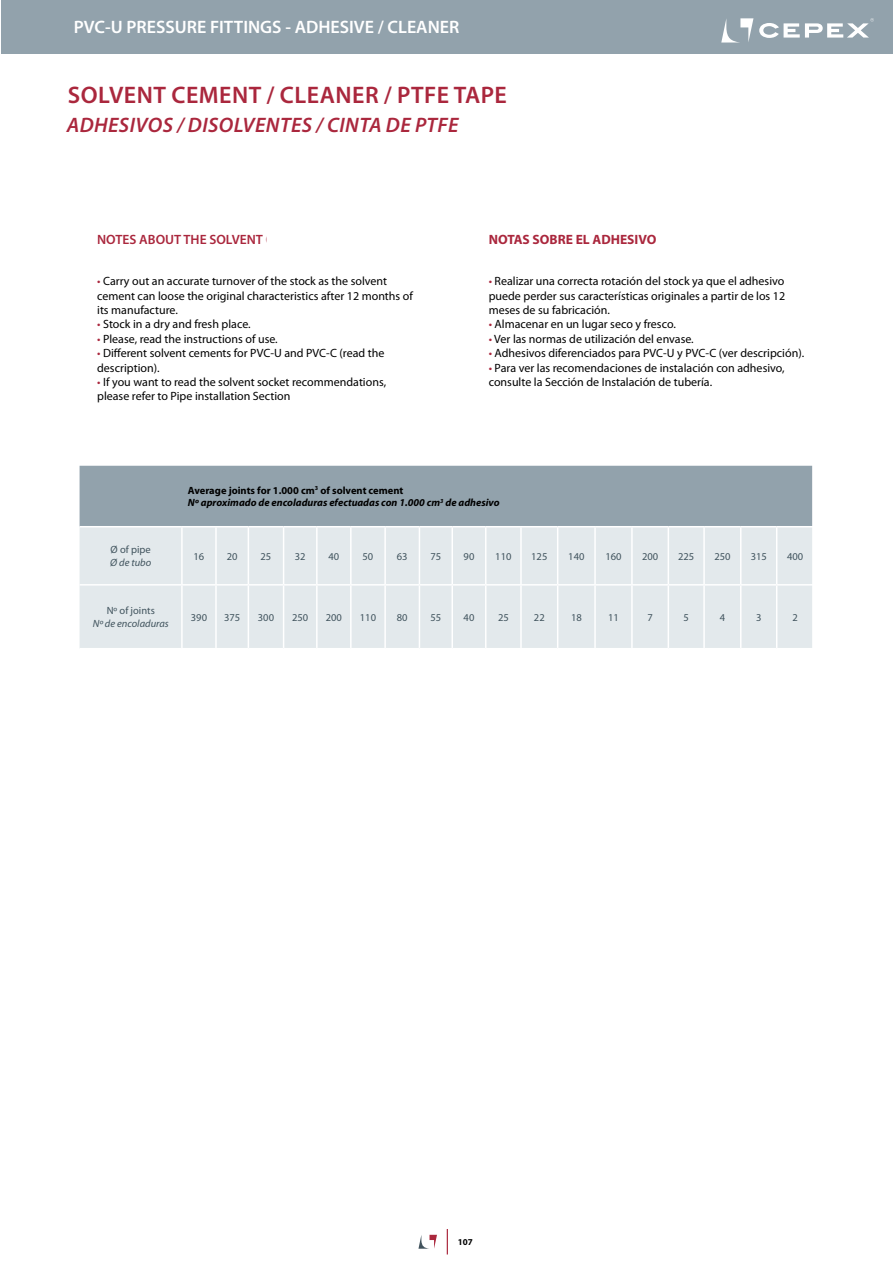
<style>
.page{position:relative;width:893px;height:1263px;background:#fff}
.page>*{position:absolute;margin:0;border:0;box-sizing:border-box;transform-origin:0 0}
.t1{font:600 24px "Myriad Pro";letter-spacing:.02em;color:#aa273d}
.t2{font:italic 600 21px "Myriad Pro";letter-spacing:.02em;color:#aa273d}
.t3{font:600 18px "Myriad Pro";color:#fff}
.t4{font:600 13.5px "Myriad Pro";color:#aa273d}
.t5{font:700 13.5px "Myriad Pro";color:#aa273d}
.t6{font:12px/14.4px "Myriad Pro";color:#000}
.t7{font:10.5px "Myriad Pro";color:#40535d}
.t8{font:italic 700 10.5px/12.6px "Myriad Pro";color:#000}
.t9{font:italic 10.5px "Myriad Pro";color:#40535d}
.t10{font:700 9px "Myriad Pro";color:#000}
.s1{color:#aa273d}
.s2{font-style:normal}
</style>
<div class="page">
<div style="left:2px;top:0;width:891px;height:54px;background:#92a2ac"></div>
<svg style="left:418px;top:1235px;width:19px;height:14px"></svg>
<svg style="left:447px;top:1229px;width:1px;height:25px"></svg>
<svg style="left:721px;top:18px;width:32px;height:25px"></svg>
<svg style="left:759px;top:18px;width:115px;height:20px"></svg>
<div style="left:80px;top:466px;width:732px;height:60px;background:#92a2ac"></div>
<div style="left:80px;top:527px;width:732px;height:121px;background:#e3e9ec"></div>
<hr style="left:80px;top:584px;width:102px;height:2px;background:#fff">
<hr style="left:182px;top:584px;width:34px;height:2px;background:#fff">
<hr style="left:216px;top:584px;width:32px;height:2px;background:#fff">
<hr style="left:248px;top:584px;width:36px;height:2px;background:#fff">
<hr style="left:284px;top:584px;width:33px;height:2px;background:#fff">
<hr style="left:317px;top:584px;width:34px;height:2px;background:#fff">
<hr style="left:351px;top:584px;width:34px;height:2px;background:#fff">
<hr style="left:385px;top:584px;width:34px;height:2px;background:#fff">
<hr style="left:419px;top:584px;width:33px;height:2px;background:#fff">
<hr style="left:452px;top:584px;width:34px;height:2px;background:#fff">
<hr style="left:486px;top:584px;width:35px;height:2px;background:#fff">
<hr style="left:521px;top:584px;width:37px;height:2px;background:#fff">
<hr style="left:558px;top:584px;width:37px;height:2px;background:#fff">
<hr style="left:595px;top:584px;width:37px;height:2px;background:#fff">
<hr style="left:632px;top:584px;width:36px;height:2px;background:#fff">
<hr style="left:668px;top:584px;width:36px;height:2px;background:#fff">
<hr style="left:704px;top:584px;width:37px;height:2px;background:#fff">
<hr style="left:741px;top:584px;width:36px;height:2px;background:#fff">
<hr style="left:777px;top:584px;width:35px;height:2px;background:#fff">
<hr style="left:181px;top:527px;width:2px;height:57px;background:#fff">
<hr style="left:215px;top:527px;width:2px;height:57px;background:#fff">
<hr style="left:248px;top:527px;width:1px;height:57px;background:#fff">
<hr style="left:283px;top:527px;width:1px;height:57px;background:#fff">
<hr style="left:316px;top:527px;width:2px;height:57px;background:#fff">
<hr style="left:350px;top:527px;width:2px;height:57px;background:#fff">
<hr style="left:384px;top:527px;width:2px;height:57px;background:#fff">
<hr style="left:419px;top:527px;width:1px;height:57px;background:#fff">
<hr style="left:451px;top:527px;width:2px;height:57px;background:#fff">
<hr style="left:485px;top:527px;width:1px;height:57px;background:#fff">
<hr style="left:520px;top:527px;width:2px;height:57px;background:#fff">
<hr style="left:557px;top:527px;width:1px;height:57px;background:#fff">
<hr style="left:594px;top:527px;width:2px;height:57px;background:#fff">
<hr style="left:631px;top:527px;width:2px;height:57px;background:#fff">
<hr style="left:668px;top:527px;width:1px;height:57px;background:#fff">
<hr style="left:703px;top:527px;width:2px;height:57px;background:#fff">
<hr style="left:740px;top:527px;width:1px;height:57px;background:#fff">
<hr style="left:776px;top:527px;width:1px;height:57px;background:#fff">
<hr style="left:181px;top:586px;width:2px;height:62px;background:#fff">
<hr style="left:215px;top:586px;width:2px;height:62px;background:#fff">
<hr style="left:248px;top:586px;width:1px;height:62px;background:#fff">
<hr style="left:283px;top:586px;width:1px;height:62px;background:#fff">
<hr style="left:316px;top:586px;width:2px;height:62px;background:#fff">
<hr style="left:350px;top:586px;width:2px;height:62px;background:#fff">
<hr style="left:384px;top:586px;width:2px;height:62px;background:#fff">
<hr style="left:419px;top:586px;width:1px;height:62px;background:#fff">
<hr style="left:451px;top:586px;width:2px;height:62px;background:#fff">
<hr style="left:485px;top:586px;width:1px;height:62px;background:#fff">
<hr style="left:520px;top:586px;width:2px;height:62px;background:#fff">
<hr style="left:557px;top:586px;width:1px;height:62px;background:#fff">
<hr style="left:594px;top:586px;width:2px;height:62px;background:#fff">
<hr style="left:631px;top:586px;width:2px;height:62px;background:#fff">
<hr style="left:668px;top:586px;width:1px;height:62px;background:#fff">
<hr style="left:703px;top:586px;width:2px;height:62px;background:#fff">
<hr style="left:740px;top:586px;width:1px;height:62px;background:#fff">
<hr style="left:776px;top:586px;width:1px;height:62px;background:#fff">
<h3 class="t3" style="left:74px;top:15px;width:387px">PVC-U PRESSURE FITTINGS - ADHESIVE / CLEANER</h3>
<h1 class="t1" style="left:68px;top:80px;width:28px">SOLVENT</h1>
<h1 class="t1" style="left:172px;top:80px;width:16px">CEMENT</h1>
<h1 class="t1" style="left:267px;top:80px;width:43px">/ CLEANER</h1>
<h1 class="t1" style="left:384px;top:80px;width:84px">/ PTFE TAPE</h1>
<h2 class="t2" style="left:67px;top:111px;width:26px">ADHESIVOS</h2>
<h2 class="t2" style="left:177px;top:111px;width:38px">/ DISOLVENTES</h2>
<h2 class="t2" style="left:316px;top:111px;width:35px">/ CINTA</h2>
<h2 class="t2" style="left:386px;top:111px;width:74px">DE PTFE</h2>
<p class="t4" style="left:97px;top:231px;width:219px">NOTES ABOUT THE SOLVENT CEMENT</p>
<p class="t5" style="left:489px;top:231px;width:169px">NOTAS SOBRE EL ADHESIVO</p>
<p class="t6" style="left:97px;top:274px;width:317px"><span class="s1">•</span> Carry out an accurate turnover of the stock as the solvent cement can loose the original characteristics after 12 months of its manufacture.</p>
<p class="t6" style="left:97px;top:317px;width:155px"><span class="s1">•</span> Stock in a dry and fresh place.</p>
<p class="t6" style="left:97px;top:331px;width:182px"><span class="s1">•</span> Please, read the instructions of use.</p>
<p class="t6" style="left:97px;top:346px;width:289px"><span class="s1">•</span> Different solvent cements for PVC-U and PVC-C (read the description).</p>
<p class="t6" style="left:97px;top:375px;width:290px"><span class="s1">•</span> If you want to read the solvent socket recommendations, please refer to Pipe installation Section</p>
<p class="t6" style="left:489px;top:274px;width:298px;text-align:justify"><span class="s1">•</span> Realizar una correcta rotación del stock ya que el adhesivo puede perder sus características originales a partir de los 12 meses de su fabricación.</p>
<p class="t6" style="left:489px;top:317px;width:189px"><span class="s1">•</span> Almacenar en un lugar seco y fresco.</p>
<p class="t6" style="left:489px;top:331px;width:207px"><span class="s1">•</span> Ver las normas de utilización del envase.</p>
<p class="t6" style="left:489px;top:346px;width:317px"><span class="s1">•</span> Adhesivos diferenciados para PVC-U y PVC-C (ver descripción).</p>
<p class="t6" style="left:489px;top:360px;width:297px"><span class="s1">•</span> Para ver las recomendaciones de instalación con adhesivo, consulte la Sección de Instalación de tubería.</p>
<p class="t7" style="left:111px;top:543px;width:42px">Ø of pipe</p>
<p class="t9" style="left:110px;top:556px;width:42px">Ø de tubo</p>
<p class="t7" style="left:107px;top:604px;width:50px">Nº of joints</p>
<p class="t9" style="left:93px;top:617px;width:78px">Nº de encoladuras</p>
<p class="t8" style="left:188px;top:484px;width:313px"><span class="s2">Average joints for 1.000 cm</span><sup>3</sup> <span class="s2">of solvent cement<br></span>Nº aproximado de encoladuras efectuadas con 1.000 cm<sup>3</sup> de adhesivo</p>
<p class="t7" style="left:194px;top:550px;width:12px">16</p>
<p class="t7" style="left:227px;top:550px;width:12px">20</p>
<p class="t7" style="left:261px;top:550px;width:12px">25</p>
<p class="t7" style="left:295px;top:550px;width:12px">32</p>
<p class="t7" style="left:328px;top:550px;width:12px">40</p>
<p class="t7" style="left:363px;top:550px;width:12px">50</p>
<p class="t7" style="left:397px;top:550px;width:12px">63</p>
<p class="t7" style="left:430px;top:550px;width:12px">75</p>
<p class="t7" style="left:464px;top:550px;width:12px">90</p>
<p class="t7" style="left:495px;top:550px;width:18px">110</p>
<p class="t7" style="left:531px;top:550px;width:18px">125</p>
<p class="t7" style="left:568px;top:550px;width:18px">140</p>
<p class="t7" style="left:605px;top:550px;width:18px">160</p>
<p class="t7" style="left:642px;top:550px;width:18px">200</p>
<p class="t7" style="left:678px;top:550px;width:18px">225</p>
<p class="t7" style="left:714px;top:550px;width:18px">250</p>
<p class="t7" style="left:751px;top:550px;width:18px">315</p>
<p class="t7" style="left:787px;top:550px;width:18px">400</p>
<p class="t7" style="left:191px;top:611px;width:18px">390</p>
<p class="t7" style="left:224px;top:611px;width:18px">375</p>
<p class="t7" style="left:258px;top:611px;width:18px">300</p>
<p class="t7" style="left:292px;top:611px;width:18px">250</p>
<p class="t7" style="left:326px;top:611px;width:18px">200</p>
<p class="t7" style="left:360px;top:611px;width:18px">110</p>
<p class="t7" style="left:397px;top:611px;width:12px">80</p>
<p class="t7" style="left:430px;top:611px;width:12px">55</p>
<p class="t7" style="left:464px;top:611px;width:12px">40</p>
<p class="t7" style="left:498px;top:611px;width:12px">25</p>
<p class="t7" style="left:534px;top:611px;width:12px">22</p>
<p class="t7" style="left:571px;top:611px;width:12px">18</p>
<p class="t7" style="left:608px;top:611px;width:12px">11</p>
<p class="t7" style="left:647px;top:611px;width:7px">7</p>
<p class="t7" style="left:683px;top:611px;width:7px">5</p>
<p class="t7" style="left:720px;top:611px;width:7px">4</p>
<p class="t7" style="left:756px;top:611px;width:7px">3</p>
<p class="t7" style="left:792px;top:611px;width:7px">2</p>
<p class="t10" style="left:458px;top:1236px;width:16px">107</p>
</div>
